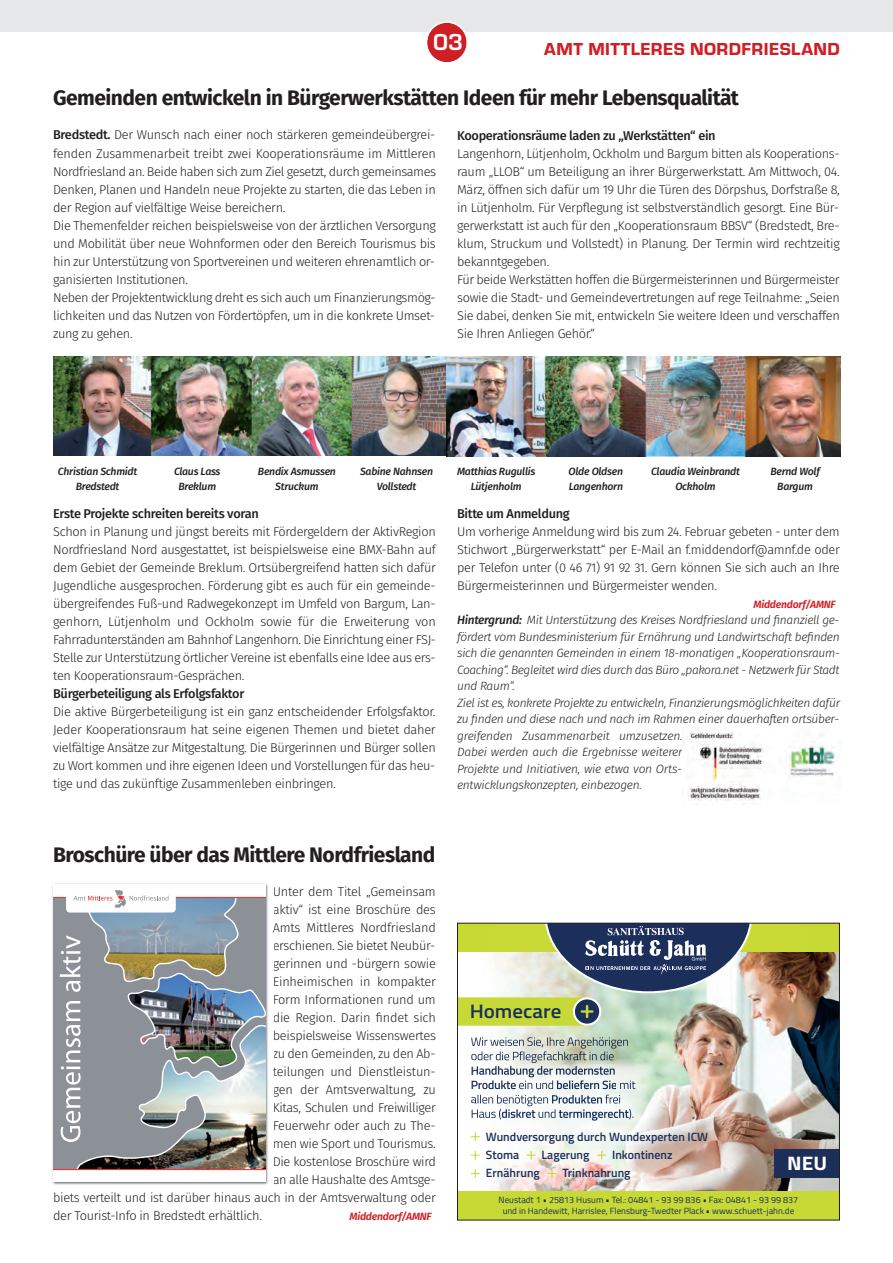
<style>
.page{position:relative;width:893px;height:1263px;background:#fff}
.page>*{position:absolute;margin:0;border:0;box-sizing:border-box;transform-origin:0 0}
.t1{font:700 24px "Eurostile T";color:#fff}
.t2{font:700 21px "Fira Sans";letter-spacing:-.025em;color:#231f20}
.t3{font:600 19.5px "Titillium Web";color:#1b2f59;scale:1.08 1}
.t4{font:700 19.5px "Titillium Web";color:#fff;scale:1.08 1}
.t5{font:18px "Eurostile T Heav";letter-spacing:.025em;color:#d01e25}
.t6{font:300 12.75px/18px "Fira Sans";letter-spacing:-.025em;color:#231f20;text-align:justify}
.t7{font:500 12.75px "Fira Sans";letter-spacing:-.025em;color:#231f20}
.t8{font:italic 300 12px/16.5px "Fira Sans";letter-spacing:-.025em;color:#231f20}
.t9{font:600 12px/18px "Titillium Web";color:#1d305a}
.t10{font:12px/14.4px "Titillium Web";color:#1c305a}
.t11{font:600 12px/14.4px "Titillium Web";color:#1c305a}
.t12{font:italic 500 10.5px/15px "Fira Sans";letter-spacing:-.025em;color:#231f20;text-align:center}
.t13{font:italic 600 10.5px "Fira Sans";letter-spacing:-.025em;color:#d01e25}
.t14{font:9px/10.8px "Titillium Web";color:#1b2f59;text-align:center}
.s1{font-weight:500}
</style>
<div class="page">
<div style="left:0;top:0;width:893px;height:32px;background:#e6e7e9"></div>
<svg style="left:427px;top:21px;width:40px;height:42px"></svg>
<img style="left:53px;top:357px;width:393px;height:98px">
<img style="left:446px;top:357px;width:395px;height:99px">
<img style="left:683px;top:729px;width:157px;height:72px">
<img style="left:52px;top:883px;width:216px;height:302px">
<div style="left:53px;top:884px;width:212px;height:297px;background:#fff"></div>
<div style="left:53px;top:898px;width:212px;height:271px;background:#8c9097"></div>
<hr style="left:53px;top:1169px;width:212px;height:1px;background:#ee3130">
<hr style="left:53px;top:897px;width:212px;height:1px;background:#ee3130">
<img style="left:60px;top:890px;width:205px;height:281px">
<img style="left:654px;top:951px;width:184px;height:240px">
<img style="left:477px;top:1048px;width:88px;height:143px">
<img style="left:565px;top:1038px;width:89px;height:153px">
<div style="left:458px;top:1191px;width:381px;height:29px;background:#c7d935"></div>
<div style="left:458px;top:923px;width:381px;height:28px;background:#c7d935"></div>
<svg style="left:459px;top:925px;width:293px;height:101px"></svg>
<div style="left:774px;top:1149px;width:65px;height:28px;background:#1b2f59"></div>
<img style="left:476px;top:1037px;width:152px;height:11px">
<img style="left:476px;top:1051px;width:138px;height:12px">
<img style="left:476px;top:1066px;width:139px;height:11px">
<svg style="left:474px;top:1037px;width:2px;height:50px"></svg>
<img style="left:476px;top:1080px;width:78px;height:9px">
<img style="left:519px;top:1080px;width:34px;height:9px">
<img style="left:557px;top:1080px;width:78px;height:9px">
<img style="left:620px;top:1081px;width:15px;height:8px">
<img style="left:476px;top:1095px;width:72px;height:11px">
<img style="left:552px;top:1095px;width:50px;height:8px">
<img style="left:605px;top:1095px;width:15px;height:8px">
<svg style="left:474px;top:1097px;width:2px;height:18px"></svg>
<img style="left:476px;top:1109px;width:59px;height:10px">
<img style="left:502px;top:1109px;width:33px;height:9px">
<img style="left:538px;top:1109px;width:18px;height:9px">
<img style="left:559px;top:1109px;width:69px;height:11px">
<svg style="left:629px;top:1109px;width:4px;height:10px"></svg>
<svg style="left:471px;top:1132px;width:9px;height:9px"></svg>
<svg style="left:471px;top:1151px;width:9px;height:8px"></svg>
<svg style="left:471px;top:1169px;width:9px;height:9px"></svg>
<svg style="left:527px;top:1151px;width:9px;height:8px"></svg>
<svg style="left:597px;top:1151px;width:9px;height:8px"></svg>
<svg style="left:547px;top:1169px;width:9px;height:9px"></svg>
<div style="left:457px;top:923px;width:383px;height:297px;border:1px solid #231f20"></div>
<h1 class="t1" style="left:433px;top:27px;width:32px">03</h1>
<h3 class="t5" style="left:544px;top:38px;width:297px">AMT MITTLERES NORDFRIESLAND</h3>
<h2 class="t2" style="left:53px;top:80px;width:687px">Gemeinden entwickeln in Bürgerwerkstätten Ideen für mehr Lebensqualität</h2>
<p class="t6" style="left:53px;top:126px;width:384px;text-align:left"><span class="s1">Bredstedt.</span> Der Wunsch nach einer noch stärkeren gemeindeübergrei&shy;fenden Zusammenarbeit treibt zwei Kooperationsräume im Mittleren Nordfriesland an. Beide haben sich zum Ziel gesetzt, durch gemeinsames Denken, Planen und Handeln neue Projekte zu starten, die das Leben in der Region auf vielfältige Weise bereichern.<br>Die Themenfelder reichen beispielsweise von der ärztlichen Versorgung und Mobilität über neue Wohnformen oder den Bereich Tourismus bis hin zur Unterstützung von Sportvereinen und weiteren ehrenamtlich or&shy;ganisierten Institutionen.<br>Neben der Projektentwicklung dreht es sich auch um Finanzierungsmög&shy;lichkeiten und das Nutzen von Fördertöpfen, um in die konkrete Umset&shy;zung zu gehen.</p>
<p class="t7" style="left:457px;top:125px;width:260px">Kooperationsräume laden zu „Werkstätten“ ein</p>
<p class="t6" style="left:457px;top:144px;width:384px;text-align:left">Langenhorn, Lütjenholm, Ockholm und Bargum bitten als Kooperations&shy;raum „LLOB“ um Beteiligung an ihrer Bürgerwerkstatt. Am Mittwoch, 04.<br>März, öffnen sich dafür um 19 Uhr die Türen des Dörpshus, Dorfstraße 8, in Lütjenholm. Für Verpflegung ist selbstverständlich gesorgt. Eine Bür&shy;gerwerkstatt ist auch für den „Kooperationsraum BBSV“ (Bredstedt, Bre&shy;klum, Struckum und Vollstedt) in Planung. Der Termin wird rechtzeitig bekanntgegeben.<br>Für beide Werkstätten hoffen die Bürgermeisterinnen und Bürgermeister sowie die Stadt- und Gemeindevertretungen auf rege Teilnahme: „Seien Sie dabei, denken Sie mit, entwickeln Sie weitere Ideen und verschaffen Sie Ihren Anliegen Gehör.“</p>
<p class="t12" style="left:58px;top:463px;width:81px">Christian Schmidt<br>Bredstedt</p>
<p class="t12" style="left:174px;top:463px;width:48px">Claus Lass<br>Breklum</p>
<p class="t12" style="left:258px;top:463px;width:79px">Bendix Asmussen<br>Struckum</p>
<p class="t12" style="left:360px;top:463px;width:74px">Sabine Nahnsen<br>Vollstedt</p>
<p class="t12" style="left:457px;top:463px;width:80px">Matthias Rugullis<br>Lütjenholm</p>
<p class="t12" style="left:569px;top:463px;width:56px;text-align:left">Olde Oldsen<br>Langenhorn</p>
<p class="t12" style="left:651px;top:463px;width:90px">Claudia Weinbrandt<br>Ockholm</p>
<p class="t12" style="left:770px;top:463px;width:51px">Bernd Wolf<br>Bargum</p>
<p class="t7" style="left:53px;top:503px;width:207px">Erste Projekte schreiten bereits voran</p>
<p class="t6" style="left:53px;top:522px;width:384px">Schon in Planung und jüngst bereits mit Fördergeldern der AktivRegion Nordfriesland Nord ausgestattet, ist beispielsweise eine BMX-Bahn auf dem Gebiet der Gemeinde Breklum. Ortsübergreifend hatten sich dafür Jugendliche ausgesprochen. Förderung gibt es auch für ein gemeinde&shy;übergreifendes Fuß-und Radwegekonzept im Umfeld von Bargum, Lan&shy;genhorn, Lütjenholm und Ockholm sowie für die Erweiterung von Fahrradunterständen am Bahnhof Langenhorn. Die Einrichtung einer FSJ-Stelle zur Unterstützung örtlicher Vereine ist ebenfalls eine Idee aus ers&shy;ten Kooperationsraum-Gesprächen.</p>
<p class="t7" style="left:53px;top:683px;width:193px">Bürgerbeteiligung als Erfolgsfaktor</p>
<p class="t6" style="left:53px;top:702px;width:384px">Die aktive Bürgerbeteiligung ist ein ganz entscheidender Erfolgsfaktor.<br>Jeder Kooperationsraum hat seine eigenen Themen und bietet daher vielfältige Ansätze zur Mitgestaltung. Die Bürgerinnen und Bürger sollen zu Wort kommen und ihre eigenen Ideen und Vorstellungen für das heu&shy;tige und das zukünftige Zusammenleben einbringen.</p>
<p class="t7" style="left:457px;top:503px;width:114px">Bitte um Anmeldung</p>
<p class="t6" style="left:457px;top:522px;width:384px">Um vorherige Anmeldung wird bis zum 24. Februar gebeten - unter dem Stichwort „Bürgerwerkstatt“ per E-Mail an f.middendorf@amnf.de oder per Telefon unter (0 46 71) 91 92 31. Gern können Sie sich auch an Ihre Bürgermeisterinnen und Bürgermeister wenden.</p>
<p class="t13" style="left:753px;top:595px;width:84px">Middendorf/AMNF</p>
<p class="t8" style="left:457px;top:612px;width:384px"><span class="s1">Hintergrund:</span> Mit Unterstützung des Kreises Nordfriesland und finanziell ge&shy;fördert vom Bundesministerium für Ernährung und Landwirtschaft befinden sich die genannten Gemeinden in einem 18-monatigen „Kooperationsraum-Coaching“. Begleitet wird dies durch das Büro „pakora.net - Netzwerk für Stadt und Raum“.<br>Ziel ist es, konkrete Projekte zu entwickeln, Finanzierungsmöglichkeiten dafür zu finden und diese nach und nach im Rahmen einer dauerhaften ortsüber&shy;greifenden Zusammenarbeit umzusetzen.<br>Dabei werden auch die Ergebnisse weiterer<br>Projekte und Initiativen, wie etwa von Orts-<br>entwicklungskonzepten, einbezogen.</p>
<h2 class="t2" style="left:53px;top:836px;width:384px">Broschüre über das Mittlere Nordfriesland</h2>
<p class="t6" style="left:273px;top:883px;width:165px">Unter dem Titel „Gemeinsam</p>
<p class="t6" style="left:273px;top:901px;width:165px">aktiv“ ist eine Broschüre des</p>
<p class="t6" style="left:273px;top:919px;width:165px">Amts Mittleres Nordfriesland</p>
<p class="t6" style="left:273px;top:937px;width:164px">erschienen. Sie bietet Neubür-</p>
<p class="t6" style="left:273px;top:955px;width:165px">gerinnen und -bürgern sowie</p>
<p class="t6" style="left:273px;top:973px;width:165px">Einheimischen in kompakter</p>
<p class="t6" style="left:273px;top:991px;width:165px">Form Informationen rund um</p>
<p class="t6" style="left:273px;top:1009px;width:165px">die Region. Darin findet sich</p>
<p class="t6" style="left:273px;top:1027px;width:165px">beispielsweise Wissenswertes</p>
<p class="t6" style="left:273px;top:1045px;width:164px">zu den Gemeinden, zu den Ab-</p>
<p class="t6" style="left:273px;top:1063px;width:164px">teilungen und Dienstleistun-</p>
<p class="t6" style="left:273px;top:1081px;width:165px">gen der Amtsverwaltung, zu</p>
<p class="t6" style="left:273px;top:1099px;width:165px">Kitas, Schulen und Freiwilliger</p>
<p class="t6" style="left:273px;top:1117px;width:164px">Feuerwehr oder auch zu The-</p>
<p class="t6" style="left:273px;top:1135px;width:165px">men wie Sport und Tourismus.</p>
<p class="t6" style="left:273px;top:1153px;width:165px">Die kostenlose Broschüre wird</p>
<p class="t6" style="left:273px;top:1171px;width:164px">an alle Haushalte des Amtsge-</p>
<p class="t6" style="left:53px;top:1189px;width:384px">biets verteilt und ist darüber hinaus auch in der Amtsverwaltung oder</p>
<p class="t6" style="left:53px;top:1207px;width:210px">der Tourist-Info in Bredstedt erhältlich.</p>
<p class="t13" style="left:350px;top:1208px;width:84px">Middendorf/AMNF</p>
<h3 class="t3" style="left:470px;top:996px;width:86px">Homecare</h3>
<p class="t10" style="left:471px;top:1034px;width:12px">W o</p>
<p class="t11" style="left:471px;top:1063px;width:10px">H<br>P</p>
<p class="t10" style="left:471px;top:1092px;width:10px">a<br>H</p>
<p class="t9" style="left:486px;top:1127px;width:224px">Wundversorgung durch Wundexperten ICW<br>Stoma<br>Ernährung</p>
<p class="t9" style="left:562px;top:1145px;width:112px;text-indent:50px">Inkontinenz<br>Trinknahrung</p>
<h3 class="t4" style="left:787px;top:1147px;width:38px">NEU</h3>
<p class="t9" style="left:542px;top:1145px;width:49px">Lagerung</p>
<p class="t14" style="left:499px;top:1194px;width:301px">Neustadt 1 • 25813 Husum • Tel.: 04841 - 93 99 836 • Fax: 04841 - 93 99 837 und in Handewitt, Harrislee, Flensburg-Twedter Plack • www.schuett-jahn.de</p>
</div>
